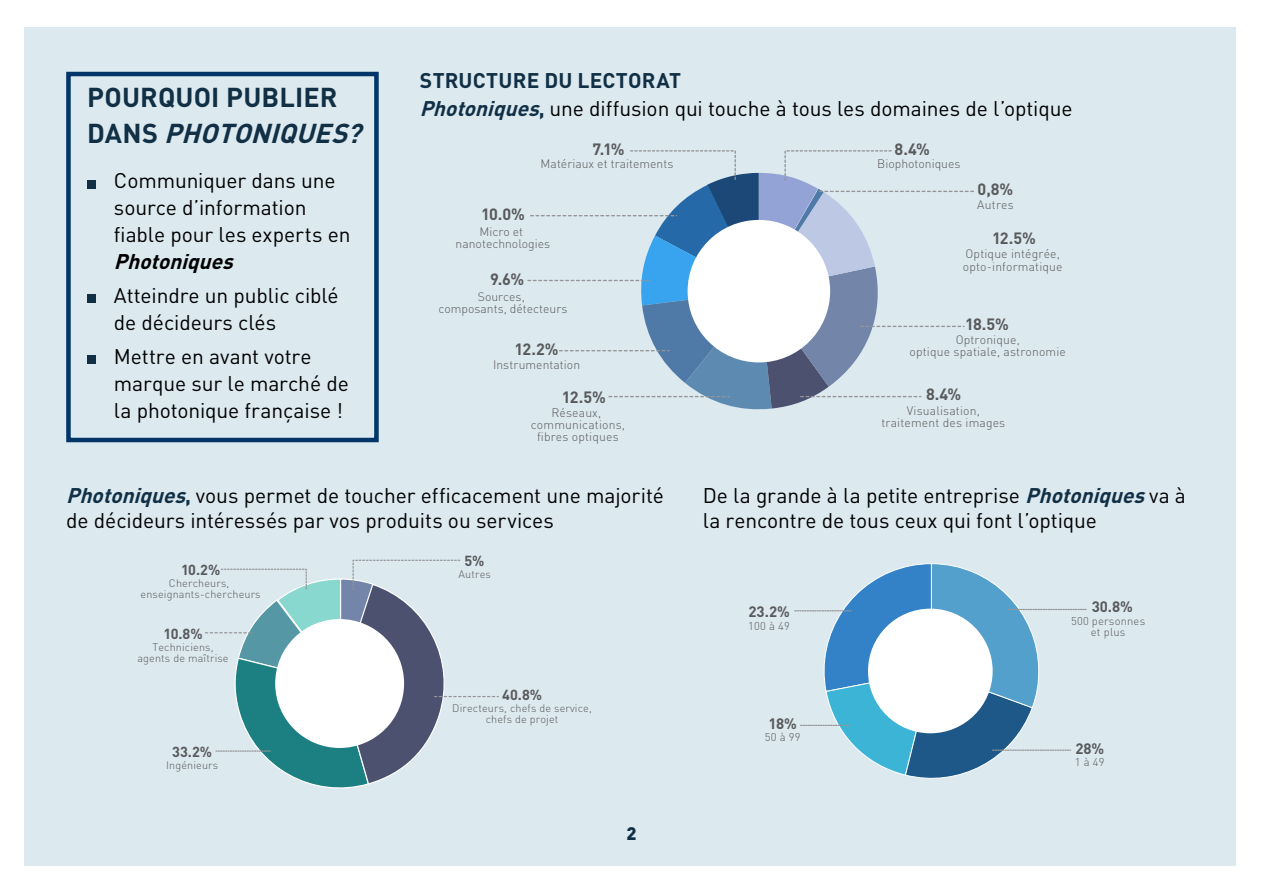
<style>
.page{position:relative;width:1263px;height:893px;background:#fff}
.page>*{position:absolute;margin:0;border:0;box-sizing:border-box;transform-origin:0 0}
.t1{font:700 27px/36px "DIN Pro";letter-spacing:.005em;color:#113045}
.t2{font:21px/27px "DIN Pro";letter-spacing:-.005em;color:#000}
.t3{font:700 21px "DIN Pro";letter-spacing:.01em;color:#113045}
.t4{font:italic 700 21px "DIN Pro";color:#000}
.t5{font:900 18px "DIN Pro";color:#113045}
.t6{font:700 16.2px "DIN Pro";letter-spacing:-.06em;color:#58595b}
.t7{font:700 15px "DIN Pro";color:#58595b}
.t8{font:700 14.4px "DIN Pro";letter-spacing:-.02em;color:#58595b}
.t9{font:300 12.15px/12.1px "DIN Pro";letter-spacing:.015em;color:#58595b;text-align:center}
.t10{font:300 11.25px/11.2px "DIN Pro";letter-spacing:.015em;color:#58595b;text-align:center}
.t11{font:300 10.8px/10.8px "DIN Pro";letter-spacing:.015em;color:#58595b;text-align:center}
.s1{font-style:italic}
.s2{font-weight:700;font-style:italic;color:#113045}
.s3{font-weight:700;color:#113045}
</style>
<div class="page">
<div style="left:24px;top:27px;width:1212px;height:838px;background:#dce9ef"></div>
<div style="left:87px;top:180px;width:8px;height:8px;background:#113045"></div>
<div style="left:87px;top:295px;width:8px;height:8px;background:#113045"></div>
<div style="left:87px;top:356px;width:8px;height:8px;background:#113045"></div>
<svg style="left:528px;top:150px;width:446px;height:260px"></svg>
<svg style="left:205px;top:559px;width:293px;height:230px"></svg>
<svg style="left:795px;top:563px;width:291px;height:216px"></svg>
<div style="left:66px;top:72px;width:313px;height:370px;border:4px solid #003569"></div>
<p class="t1" style="left:87px;top:78px;width:284px">POURQUOI PUBLIER<br>D A N S <span class="s1">PHOTONIQUES?</span></p>
<p class="t2" style="left:114px;top:166px;width:238px">Communiquer dans une source d’information fiable pour les experts en</p>
<p class="t4" style="left:114px;top:247px;width:128px">Photoniques</p>
<p class="t2" style="left:114px;top:281px;width:226px">Atteindre un public ciblé de décideurs clés</p>
<p class="t2" style="left:114px;top:342px;width:236px">Mettre en avant votre marque sur le marché de la photonique française !</p>
<p class="t3" style="left:420px;top:66px;width:263px">STRUCTURE DU LECTORAT</p>
<p class="t2" style="left:420px;top:94px;width:654px"><span class="s2">Photoniques</span><span class="s3">,</span> une diffusion qui touche à tous les domaines de l’optique</p>
<p class="t6" style="left:592px;top:138px;width:34px">7.1%</p>
<p class="t9" style="left:541px;top:157px;width:134px">Matériaux et traitements</p>
<p class="t6" style="left:481px;top:203px;width:45px">10.0%</p>
<p class="t9" style="left:456px;top:225px;width:96px">Micro et nanotechnologies</p>
<p class="t6" style="left:490px;top:268px;width:36px">9.6%</p>
<p class="t9" style="left:438px;top:290px;width:130px">Sources,<br>composants, détecteurs</p>
<p class="t6" style="left:895px;top:138px;width:37px">8.4%</p>
<p class="t9" style="left:877px;top:157px;width:85px">Biophotoniques</p>
<p class="t6" style="left:978px;top:179px;width:37px">0,8%</p>
<p class="t9" style="left:977px;top:198px;width:38px">Autres</p>
<p class="t6" style="left:992px;top:227px;width:45px">12.5%</p>
<p class="t9" style="left:963px;top:247px;width:101px;text-align:left">Optique intégrée, opto-informatique</p>
<p class="t6" style="left:965px;top:313px;width:45px">18.5%</p>
<p class="t9" style="left:956px;top:333px;width:66px">Optronique,</p>
<p class="t6" style="left:515px;top:338px;width:46px">12.2%</p>
<p class="t9" style="left:909px;top:345px;width:158px">optique spatiale, astronomie</p>
<p class="t9" style="left:493px;top:358px;width:89px">Instrumentation</p>
<p class="t6" style="left:926px;top:383px;width:37px">8.4%</p>
<p class="t9" style="left:881px;top:404px;width:125px">Visualisation, traitement des images</p>
<p class="t6" style="left:562px;top:387px;width:45px">12.5%</p>
<p class="t9" style="left:531px;top:406px;width:96px">Réseaux, communications, fibres optiques</p>
<p class="t2" style="left:66px;top:482px;width:599px;line-height:25.2px"><span class="s2">Photoniques</span><span class="s3">,</span> vous permet de toucher efficacement une majorité de décideurs intéressés par vos produits ou services</p>
<p class="t2" style="left:703px;top:482px;width:485px;line-height:25.2px">De la grande à la petite entreprise <span class="s2">Photoniques</span>va à la rencontre de tous ceux qui font l’optique</p>
<p class="t8" style="left:464px;top:551px;width:22px">5%</p>
<p class="t11" style="left:459px;top:569px;width:34px">Autres</p>
<p class="t8" style="left:181px;top:560px;width:41px">10.2%</p>
<p class="t11" style="left:141px;top:578px;width:122px">Chercheurs, enseignants-chercheurs</p>
<p class="t8" style="left:163px;top:624px;width:41px">10.8%</p>
<p class="t11" style="left:137px;top:641px;width:93px">Techniciens, agents de maîtrise</p>
<p class="t7" style="left:1092px;top:597px;width:43px">30.8%</p>
<p class="t10" style="left:1071px;top:615px;width:76px">500 personnes et plus</p>
<p class="t7" style="left:748px;top:602px;width:43px">23.2%</p>
<p class="t10" style="left:748px;top:619px;width:43px">100 à 49</p>
<p class="t8" style="left:172px;top:742px;width:42px">33.2%</p>
<p class="t11" style="left:166px;top:759px;width:54px">Ingénieurs</p>
<p class="t8" style="left:502px;top:685px;width:41px">40.8%</p>
<p class="t11" style="left:452px;top:702px;width:141px">Directeurs, chefs de service, chefs de projet</p>
<p class="t5" style="left:626px;top:822px;width:12px">2</p>
<p class="t7" style="left:769px;top:713px;width:30px">18%</p>
<p class="t10" style="left:765px;top:731px;width:37px">50 à 99</p>
<p class="t7" style="left:1075px;top:738px;width:30px">28%</p>
<p class="t10" style="left:1075px;top:756px;width:31px">1 à 49</p>
</div>
